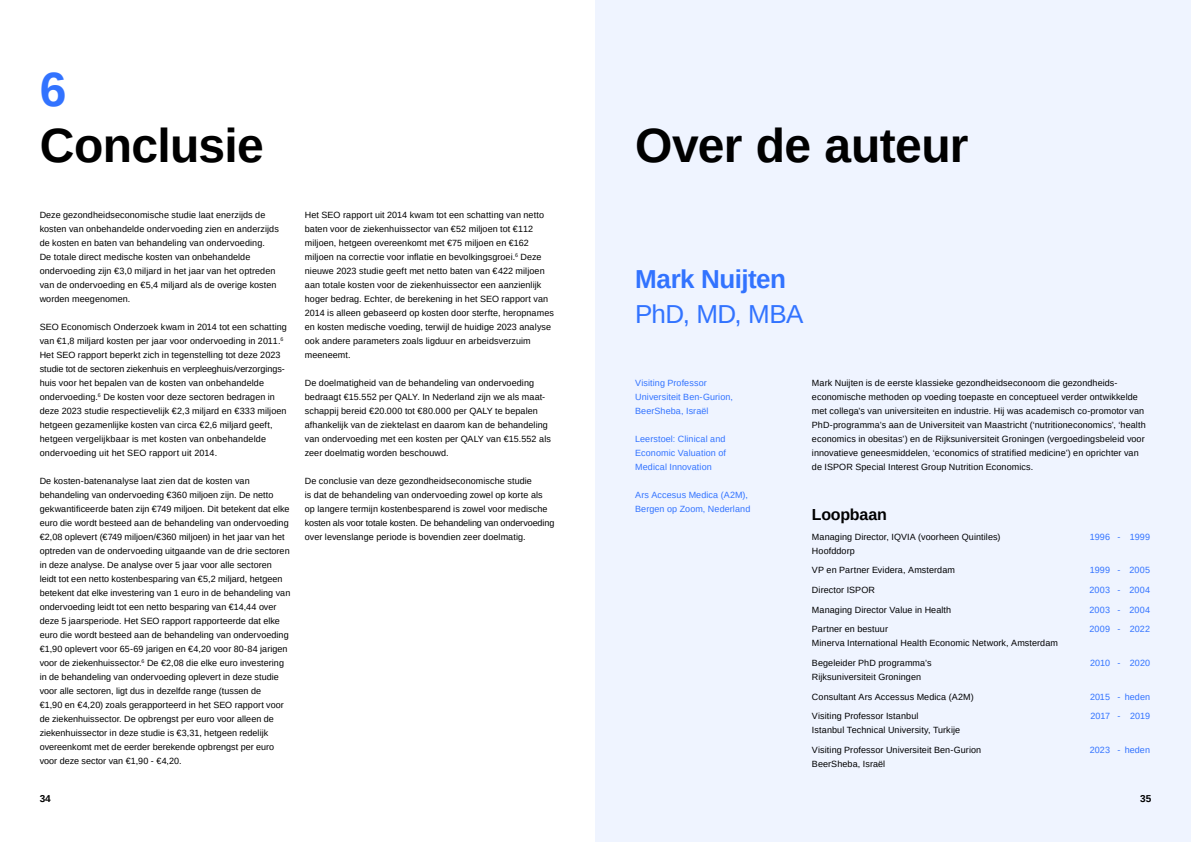
<style>
.page{position:relative;width:1191px;height:842px;background:#fff}
.page>*{position:absolute;margin:0;border:0;box-sizing:border-box;transform-origin:0 0}
.t1{font:700 48px "Arimo";letter-spacing:-.015em;color:#000}
.t2{font:700 48px "Arimo";color:#3273ff}
.t3{font:700 26px "Arimo";letter-spacing:-.02em;color:#3273ff}
.t4{font:26px "Arimo";letter-spacing:-.02em;color:#3273ff}
.t5{font:700 16px "Arimo";letter-spacing:-.015em;color:#000}
.t6{font:700 10px "Arimo";color:#000}
.t7{font:9px/14px "Arimo";letter-spacing:.01em;color:#000}
.t8{font:9px/14px "Arimo";letter-spacing:.01em;color:#3273ff}
</style>
<div class="page">
<div style="left:595px;top:0;width:596px;height:842px;background:#eff4ff"></div>
<h1 class="t2" style="left:40px;top:71px;width:28px">6</h1>
<h1 class="t1" style="left:40px;top:127px;width:226px">Conclusie</h1>
<p class="t7" style="left:40px;top:209px;width:241px">Deze gezondheidseconomische studie laat enerzijds de kosten van onbehandelde ondervoeding zien en anderzijds de kosten en baten van behandeling van ondervoeding.<br>De totale direct medische kosten van onbehandelde ondervoeding zijn €3,0 miljard in het jaar van het optreden van de ondervoeding en €5,4 miljard als de overige kosten worden meegenomen.</p>
<p class="t7" style="left:40px;top:321px;width:249px">SEO Economisch Onderzoek kwam in 2014 tot een schatting van €1,8 miljard kosten per jaar voor ondervoeding in 2011.<sup>6<br></sup>Het SEO rapport beperkt zich in tegenstelling tot deze 2023 studie tot de sectoren ziekenhuis en verpleeghuis/verzorgings&shy;huis voor het bepalen van de kosten van onbehandelde ondervoeding.<sup>6</sup> De kosten voor deze sectoren bedragen in deze 2023 studie respectievelijk €2,3 miljard en €333 miljoen hetgeen gezamenlijke kosten van circa €2,6 miljard geeft, hetgeen vergelijkbaar is met kosten van onbehandelde ondervoeding uit het SEO rapport uit 2014.</p>
<p class="t7" style="left:40px;top:475px;width:252px">De kosten-batenanalyse laat zien dat de kosten van behandeling van ondervoeding €360 miljoen zijn. De netto gekwantificeerde baten zijn €749 miljoen. Dit betekent dat elke euro die wordt besteed aan de behandeling van ondervoeding €2,08 oplevert (€749 miljoen/€360 miljoen) in het jaar van het optreden van de ondervoeding uitgaande van de drie sectoren in deze analyse. De analyse over 5 jaar voor alle sectoren leidt tot een netto kostenbesparing van €5,2 miljard, hetgeen betekent dat elke investering van 1 euro in de behandeling van ondervoeding leidt tot een netto be sparing van €14,44 over deze 5 jaarsperiode. Het SEO rapport rapporteerde dat elke euro die wordt besteed aan de behandeling van ondervoeding €1,90 oplevert voor 65-69 jarigen en €4,20 voor 80-84 jarigen voor de ziekenhuissector.<sup>6</sup> De €2,08 die elke euro investering in de behandeling van ondervoeding oplevert in deze studie voor alle sectoren, ligt dus in dezelfde range (tussen de<br>€1,90 en €4,20) zoals gerapporteerd in het SEO rapport voor de ziekenhuissector. De opbrengst per euro voor alleen de ziekenhuissector in deze studie is €3,31, hetgeen redelijk overeenkomt met de eerder berekende opbrengst per euro voor deze sector van €1,90 - €4,20.</p>
<p class="t7" style="left:305px;top:209px;width:251px">Het SEO rapport uit 2014 kwam tot een schatting van netto baten voor de ziekenhuissector van €52 miljoen tot €112 miljoen, hetgeen overeenkomt met €75 miljoen en €162 miljoen na correctie voor inflatie en bevolkingsgroei.<sup>6</sup> Deze nieuwe 2023 studie geeft met netto baten van €422 miljoen aan totale kosten voor de ziekenhuissector een aanzienlijk hoger bedrag. Echter, de berekening in het SEO rapport van 2014 is alleen gebaseerd op kosten door sterfte, heropnames en kosten medische voeding, terwijl de huidige 2023 analyse ook andere parameters zoals ligduur en arbeidsverzuim meeneemt.</p>
<p class="t7" style="left:305px;top:377px;width:248px">De doelmatigheid van de behandeling van ondervoeding bedraagt €15.552 per QALY. In Nederland zijn we als maat&shy;schappij bereid €20.000 tot €80.000 per QALY te bepalen afhankelijk van de ziektelast en daarom kan de behandeling van ondervoeding met een kosten per QALY van €15.552 als zeer doelmatig worden beschouwd.</p>
<p class="t7" style="left:305px;top:475px;width:251px">De conclusie van deze gezondheidseconomische studie<br>is dat de behandeling van ondervoeding zowel op korte als op langere termijn kostenbesparend is zowel voor medische kosten als voor totale kosten. De behandeling van ondervoeding over levenslange periode is bovendien zeer doelmatig.</p>
<h1 class="t1" style="left:635px;top:127px;width:335px">Over de auteur</h1>
<h2 class="t3" style="left:635px;top:269px;width:152px">Mark Nuijten</h2>
<h2 class="t4" style="left:635px;top:304px;width:170px">PhD, MD, MBA</h2>
<p class="t8" style="left:635px;top:377px;width:99px">Visiting Professor<br>Universiteit Ben-Gurion,<br>BeerSheba, Israël</p>
<p class="t8" style="left:635px;top:433px;width:92px;text-align:justify">Leerstoel: Clinical and Economic Valuation of Medical Innovation</p>
<p class="t8" style="left:635px;top:489px;width:117px">Ars Accesus Medica (A2M),<br>Bergen op Zoom, Nederland</p>
<p class="t7" style="left:812px;top:377px;width:335px">Mark Nuijten is de eerste klassieke gezondheidseconoom die gezondheids&shy;economische methoden op voeding toepaste en conceptueel verder ontwikkelde met collega’s van universiteiten en industrie. Hij was academisch co-promotor van PhD-programma’s aan de Universiteit van Maastricht (‘nutritioneconomics’, ‘health economics in obesitas’) en de Rijksuniversiteit Groningen (vergoedingsbeleid voor innovatieve geneesmiddelen, ‘economics of stratified medicine’) en oprichter van de ISPOR Special Interest Group Nutrition Economics.</p>
<h3 class="t5" style="left:812px;top:508px;width:77px">Loopbaan</h3>
<p class="t7" style="left:812px;top:530px;width:190px">Managing Director, IQVIA (voorheen Quintiles)</p>
<p class="t8" style="left:1089px;top:530px;width:62px">1996 - 1999</p>
<p class="t7" style="left:812px;top:541px;width:145px;line-height:19.7px">Hoofddorp<br>VP en Partner Evidera, Amsterdam</p>
<p class="t8" style="left:1089px;top:564px;width:62px">1999 - 2005</p>
<p class="t7" style="left:812px;top:583px;width:65px">Director ISPOR</p>
<p class="t8" style="left:1089px;top:583px;width:62px">2003 - 2004</p>
<p class="t7" style="left:812px;top:603px;width:141px">Managing Director Value in Health</p>
<p class="t8" style="left:1089px;top:603px;width:62px">2003 - 2004</p>
<p class="t7" style="left:812px;top:623px;width:78px">Partner en bestuur</p>
<p class="t8" style="left:1089px;top:623px;width:62px">2009 - 2022</p>
<p class="t7" style="left:812px;top:634px;width:248px;line-height:19.7px">Minerva International Health Economic Network, Amsterdam<br>Begeleider PhD programma’s</p>
<p class="t8" style="left:1090px;top:656px;width:61px">2010 - 2020</p>
<p class="t7" style="left:812px;top:668px;width:163px;line-height:19.7px">Rijksuniversiteit Groningen<br>Consultant Ars Accessus Medica (A2M)</p>
<p class="t8" style="left:1090px;top:690px;width:62px">2015 - heden</p>
<p class="t7" style="left:812px;top:710px;width:108px">Visiting Professor Istanbul</p>
<p class="t8" style="left:1090px;top:710px;width:61px">2017 - 2019</p>
<p class="t7" style="left:812px;top:721px;width:171px;line-height:19.7px">Istanbul Technical University, Turkije<br>Visiting Professor Universiteit Ben-Gurion</p>
<p class="t8" style="left:1089px;top:743px;width:62px">2023 - heden</p>
<p class="t7" style="left:812px;top:757px;width:75px">BeerSheba, Israël</p>
<p class="t6" style="left:40px;top:795px;width:13px">34</p>
<p class="t6" style="left:1140px;top:795px;width:13px">35</p>
</div>
